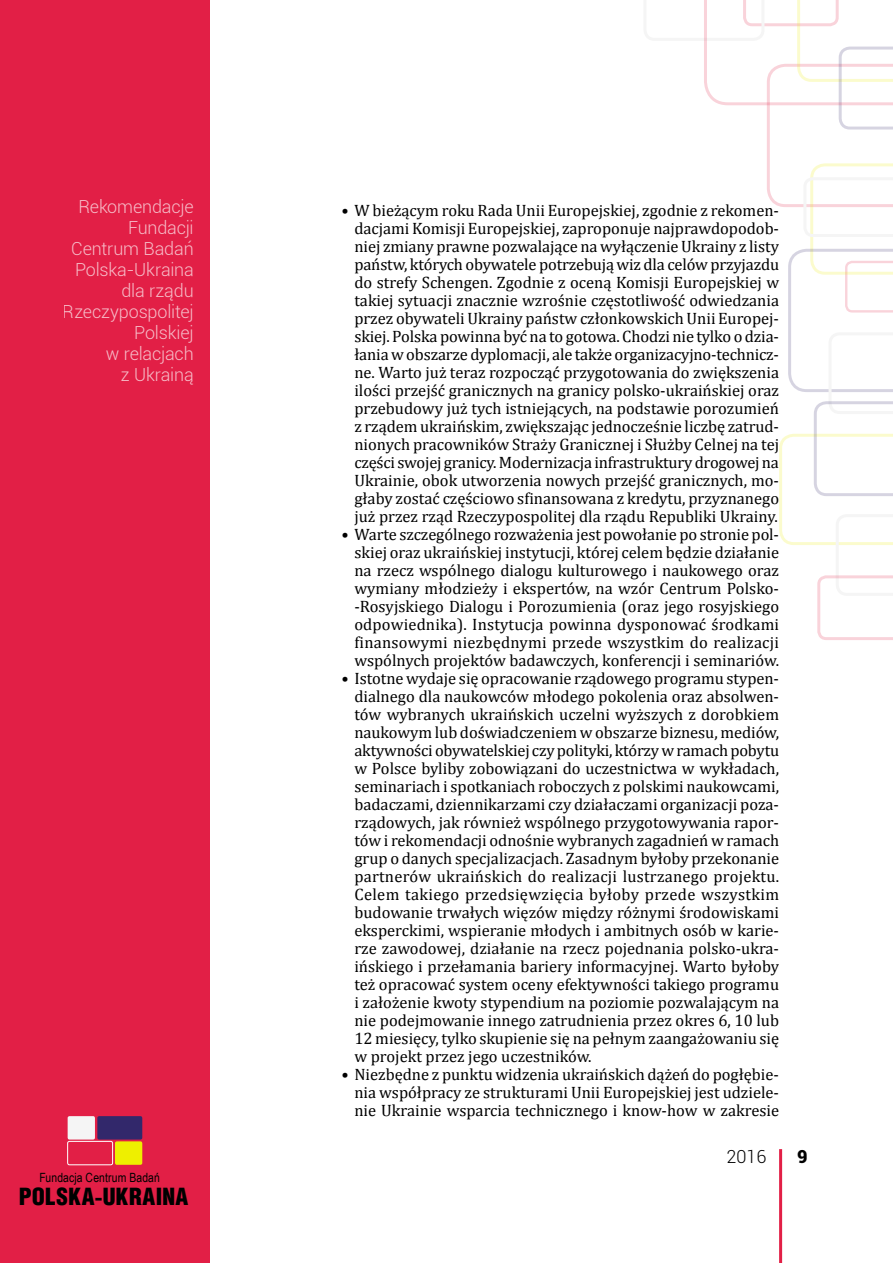
<style>
.page{position:relative;width:893px;height:1263px;background:#fff}
.page>*{position:absolute;margin:0;border:0;box-sizing:border-box;transform-origin:0 0}
.t1{font:24.15px "Helios Cond Black C";letter-spacing:.005em;color:#000}
.t2{font:300 18px/21px "Roboto";letter-spacing:-.01em;color:#fff;text-align:right}
.t3{font:300 18px "Roboto";color:#000}
.t4{font:900 18px "Roboto";color:#000}
.t5{font:16.5px/18px "Cambria";color:#000;text-align:justify}
.t6{font:12.75px "Arial Narrow";letter-spacing:.01em;color:#000}
</style>
<div class="page">
<div style="left:0;top:0;width:210px;height:1263px;background:#e21f46"></div>
<svg style="left:703px;top:0;width:190px;height:640px"></svg>
<hr style="left:779px;top:1149px;width:3px;height:114px;background:#e21f46">
<div style="left:97px;top:1116px;width:45px;height:23px;background:#32286b;border-radius:2px"></div>
<div style="left:67px;top:1141px;width:46px;height:24px;border:1px solid #fff;border-radius:2px"></div>
<div style="left:115px;top:1141px;width:27px;height:24px;background:#eeef00;border-radius:2px"></div>
<div style="left:68px;top:1116px;width:27px;height:23px;background:#f5f5f5;border-radius:2px"></div>
<p class="t2" style="left:63px;top:196px;width:132px">Rekomendacje<br>Fundacji<br>Centrum Badań<br>Polska-Ukraina dla rządu<br>Rzeczypospolitej<br>Polskiej<br>w relacjach<br>z Ukrainą</p>
<p class="t6" style="left:39px;top:1168px;width:122px">Fundacja Centrum Badań</p>
<h1 class="t1" style="left:19px;top:1183px;width:171px">POLSKA-UKRAINA</h1>
<p class="t5" style="left:354px;top:201px;width:426px;text-indent:-13px">• W bieżącym roku Rada Unii Europejskiej, zgodnie z rekomen&shy;dacjami Komisji Europejskiej, zaproponuje najprawdopodob&shy;niej zmiany prawne pozwalające na wyłączenie Ukrainy z listy państw, których obywatele potrzebują wiz dla celów przyjazdu do strefy Schengen. Zgodnie z oceną Komisji Europejskiej w takiej sytuacji znacznie wzrośnie częstotliwość odwiedzania przez obywateli Ukrainy państw członkowskich Unii Europej&shy;skiej. Polska powinna być na to gotowa. Chodzi nie tylko o dzia&shy;łania w obszarze dyplomacji, ale także organizacyjno-technicz&shy;ne. Warto już teraz rozpocząć przygotowania do zwiększenia ilości przejść granicznych na granicy polsko-ukraińskiej oraz przebudowy już tych istniejących, na podstawie porozumień z rządem ukraińskim, zwiększając jednocześnie liczbę zatrud&shy;nionych pracowników Straży Granicznej i Służby Celnej na tej części swojej granicy. Modernizacja infrastruktury drogowej na Ukrainie, obok utworzenia nowych przejść granicznych, mo&shy;głaby zostać częściowo sfinansowana z kredytu, przyznanego już przez rząd Rzeczypospolitej dla rządu Republiki Ukrainy.</p>
<p class="t5" style="left:354px;top:525px;width:426px;text-indent:-13px">• Warte szczególnego rozważenia jest powołanie po stronie pol&shy;skiej oraz ukraińskiej instytucji, której celem będzie działanie na rzecz wspólnego dialogu kulturowego i naukowego oraz wymiany młodzieży i ekspertów, na wzór Centrum Polsko--Rosyjskiego Dialogu i Porozumienia (oraz jego rosyjskiego odpowiednika). Instytucja powinna dysponować środkami finansowymi niezbędnymi przede wszystkim do realizacji wspólnych projektów badawczych, konferencji i seminariów.</p>
<p class="t5" style="left:354px;top:669px;width:426px;text-indent:-13px">• Istotne wydaje się opracowanie rządowego programu stypen&shy;dialnego dla naukowców młodego pokolenia oraz absolwen&shy;tów wybranych ukraińskich uczelni wyższych z dorobkiem naukowym lub doświadczeniem w obszarze biznesu, mediów, aktywności obywatelskiej czy polityki, którzy w ramach pobytu w Polsce byliby zobowiązani do uczestnictwa w wykładach, seminariach i spotkaniach roboczych z polskimi naukowcami, badaczami, dziennikarzami czy działaczami organizacji poza&shy;rządowych, jak również wspólnego przygotowywania rapor&shy;tów i rekomendacji odnośnie wybranych zagadnień w ramach grup o danych specjalizacjach. Zasadnym byłoby przekonanie partnerów ukraińskich do realizacji lustrzanego projektu.<br>Celem takiego przedsięwzięcia byłoby przede wszystkim budowanie trwałych więzów między różnymi środowiskami eksperckimi, wspieranie młodych i ambitnych osób w karie&shy;rze zawodowej, działanie na rzecz pojednania polsko-ukra&shy;ińskiego i przełamania bariery informacyjnej. Warto byłoby też opracować system oceny efektywności takiego programu i założenie kwoty stypendium na poziomie pozwalającym na nie podejmowanie innego zatrudnienia przez okres 6, 10 lub 12 miesięcy, tylko skupienie się na pełnym zaangażowaniu się w projekt przez jego uczestników.</p>
<p class="t5" style="left:354px;top:1065px;width:426px;text-indent:-13px">• Niezbędne z punktu widzenia ukraińskich dążeń do pogłębie&shy;nia współpracy ze strukturami Unii Europejskiej jest udziele&shy;nie Ukrainie wsparcia technicznego i know-how w zakresie</p>
<p class="t3" style="left:726px;top:1144px;width:41px">2016</p>
<p class="t4" style="left:797px;top:1143px;width:12px">9</p>
</div>
